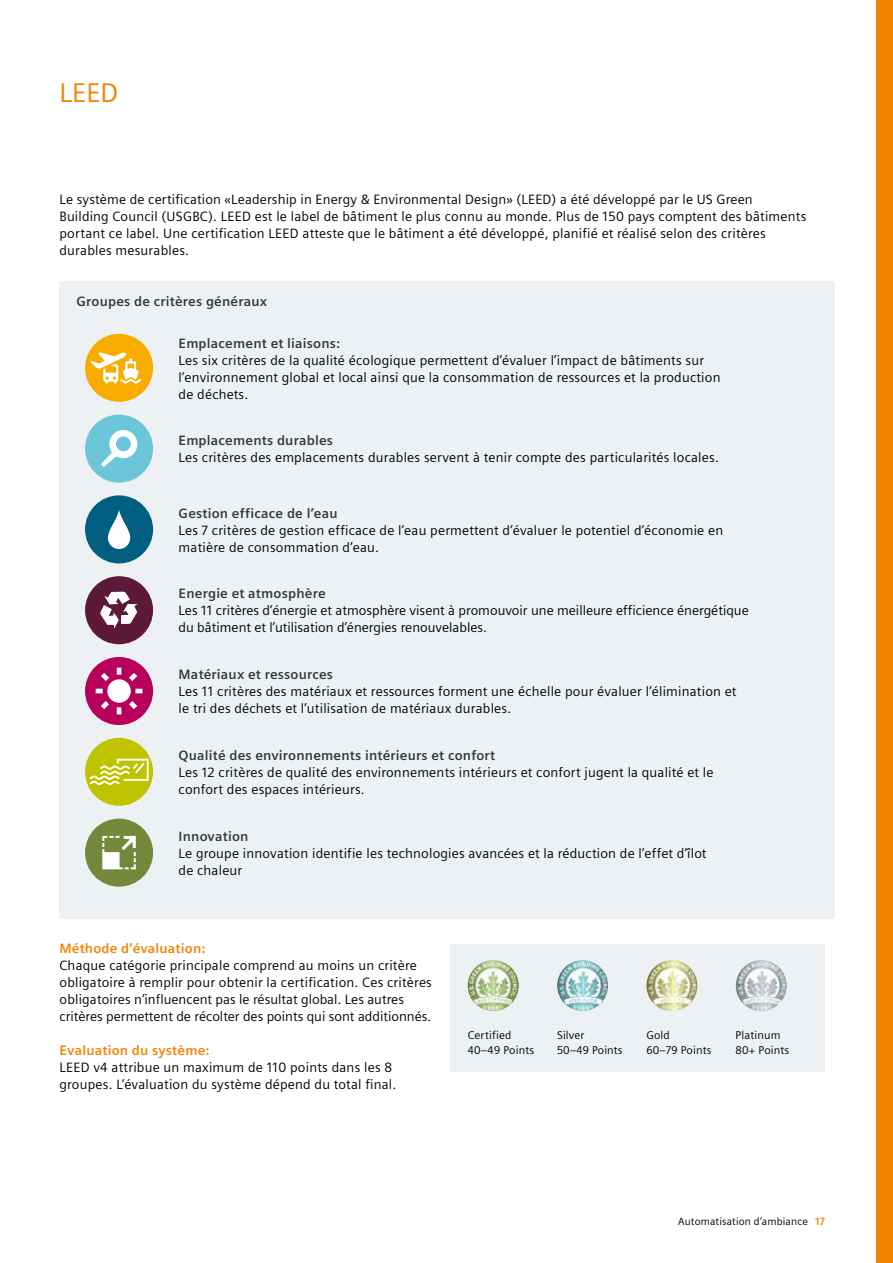
<style>
.page{position:relative;width:893px;height:1263px;background:#fff}
.page>*{position:absolute;margin:0;border:0;box-sizing:border-box;transform-origin:0 0}
.t1{font:27px "Siemens Sans";color:#f28300}
.t2{font:13.5px/17px "Siemens Sans";letter-spacing:.015em;color:#000}
.t3{font:700 13.5px "Siemens Sans";letter-spacing:.015em;color:#30393d}
.t4{font:700 13.5px "Siemens Sans";letter-spacing:.015em;color:#f28300}
.t5{font:11.25px/14.7px "Siemens Sans";letter-spacing:.015em;color:#000}
.t6{font:10.5px "Siemens Sans";letter-spacing:.015em;color:#000}
.s1{font-weight:700;color:#f28300}
</style>
<div class="page">
<div style="left:60px;top:281px;width:775px;height:637px;background:#edf1f4"></div>
<div style="left:85px;top:334px;width:68px;height:68px;background:#f9ac00;border-radius:50%"></div>
<svg style="left:90px;top:352px;width:51px;height:31px"></svg>
<div style="left:85px;top:415px;width:68px;height:68px;background:#6bc6da;border-radius:50%"></div>
<svg style="left:101px;top:430px;width:36px;height:37px"></svg>
<div style="left:85px;top:495px;width:68px;height:68px;background:#005f80;border-radius:50%"></div>
<svg style="left:108px;top:510px;width:22px;height:39px"></svg>
<div style="left:85px;top:576px;width:68px;height:68px;background:#5c1938;border-radius:50%"></div>
<svg style="left:100px;top:592px;width:38px;height:37px"></svg>
<div style="left:85px;top:657px;width:68px;height:68px;background:#b6005a;border-radius:50%"></div>
<svg style="left:117px;top:707px;width:4px;height:7px"></svg>
<svg style="left:117px;top:668px;width:4px;height:7px"></svg>
<svg style="left:135px;top:689px;width:7px;height:4px"></svg>
<svg style="left:96px;top:689px;width:7px;height:4px"></svg>
<svg style="left:101px;top:701px;width:8px;height:8px"></svg>
<svg style="left:129px;top:673px;width:8px;height:8px"></svg>
<svg style="left:129px;top:701px;width:8px;height:8px"></svg>
<svg style="left:101px;top:673px;width:8px;height:8px"></svg>
<div style="left:107px;top:679px;width:24px;height:24px;background:#fff;border-radius:50%"></div>
<div style="left:85px;top:738px;width:68px;height:68px;background:#bfc300;border-radius:50%"></div>
<svg style="left:89px;top:759px;width:60px;height:26px"></svg>
<div style="left:85px;top:819px;width:68px;height:68px;background:#72883a;border-radius:50%"></div>
<svg style="left:102px;top:836px;width:34px;height:33px"></svg>
<div style="left:451px;top:944px;width:374px;height:127px;background:#edf1f4"></div>
<img style="left:468px;top:960px;width:51px;height:51px;border-radius:26px">
<img style="left:557px;top:960px;width:51px;height:51px;border-radius:26px">
<img style="left:646px;top:960px;width:51px;height:51px;border-radius:26px">
<img style="left:736px;top:960px;width:51px;height:51px;border-radius:26px">
<div style="left:876px;top:0;width:17px;height:1263px;background:#f28300"></div>
<h1 class="t1" style="left:60px;top:78px;width:60px">LEED</h1>
<p class="t2" style="left:60px;top:191px;width:748px">Le système de certification «Leadership in Energy &amp; Environmental Design» (LEED) a été développé par le US Green<br>Building Council (USGBC). LEED est le label de bâtiment le plus connu au monde. Plus de 150 pays comptent des bâtiments portant ce label. Une certification LEED atteste que le bâtiment a été développé, planifié et réalisé selon des critères durables mesurables.</p>
<p class="t3" style="left:77px;top:294px;width:192px">Groupes de critères généraux</p>
<p class="t3" style="left:179px;top:335px;width:163px">Emplacement et liaisons:</p>
<p class="t2" style="left:179px;top:351px;width:543px">Les six critères de la qualité écologique permettent d’évaluer l’impact de bâtiments sur l’environnement global et local ainsi que la consommation de ressources et la production de déchets.</p>
<p class="t3" style="left:179px;top:433px;width:156px">Emplacements durables</p>
<p class="t2" style="left:179px;top:449px;width:542px">Les critères des emplacements durables servent à tenir compte des particularités locales.</p>
<p class="t3" style="left:179px;top:505px;width:161px">Gestion efficace de l’eau</p>
<p class="t2" style="left:179px;top:522px;width:546px">Les 7 critères de gestion efficace de l’eau permettent d’évaluer le potentiel d’économie en matière de consommation d’eau.</p>
<p class="t3" style="left:179px;top:586px;width:149px">Energie et atmosphère</p>
<p class="t2" style="left:179px;top:602px;width:572px">Les 11 critères d’énergie et atmosphère visent à promouvoir une meilleure efficience énergétique du bâtiment et l’utilisation d’énergies renouvelables.</p>
<p class="t3" style="left:179px;top:667px;width:156px">Matériaux et ressources</p>
<p class="t2" style="left:179px;top:683px;width:559px">Les 11 critères des matériaux et ressources forment une échelle pour évaluer l’élimination et le tri des déchets et l’utilisation de matériaux durables.</p>
<p class="t3" style="left:179px;top:748px;width:318px">Qualité des environnements intérieurs et confort</p>
<p class="t2" style="left:179px;top:764px;width:536px">Les 12 critères de qualité des environnements intérieurs et confort jugent la qualité et le confort des espaces intérieurs.</p>
<p class="t3" style="left:179px;top:828px;width:71px">Innovation</p>
<p class="t2" style="left:179px;top:845px;width:529px">Le groupe innovation identifie les technologies avancées et la réduction de l’effet d’îlot de chaleur</p>
<p class="t4" style="left:60px;top:940px;width:147px">Méthode d’évaluation:</p>
<p class="t2" style="left:60px;top:956px;width:374px">Chaque catégorie principale comprend au moins un critère obligatoire à remplir pour obtenir la certification. Ces critères obligatoires n’influencent pas le résultat global. Les autres critères permettent de récolter des points qui sont additionnés.</p>
<p class="t4" style="left:60px;top:1042px;width:151px">Evaluation du système:</p>
<p class="t2" style="left:60px;top:1058px;width:338px">LEED v4 attribue un maximum de 110 points dans les 8 groupes. L’évaluation du système dépend du total final.</p>
<p class="t5" style="left:468px;top:1028px;width:68px">Certified<br>40–49 Points</p>
<p class="t5" style="left:557px;top:1028px;width:67px">Silver<br>50–49 Points</p>
<p class="t5" style="left:646px;top:1028px;width:67px">Gold<br>60–79 Points</p>
<p class="t5" style="left:736px;top:1028px;width:55px">Platinum<br>80+ Points</p>
<p class="t6" style="left:678px;top:1215px;width:148px">Automatisation d’ambiance <span class="s1">17</span></p>
</div>
